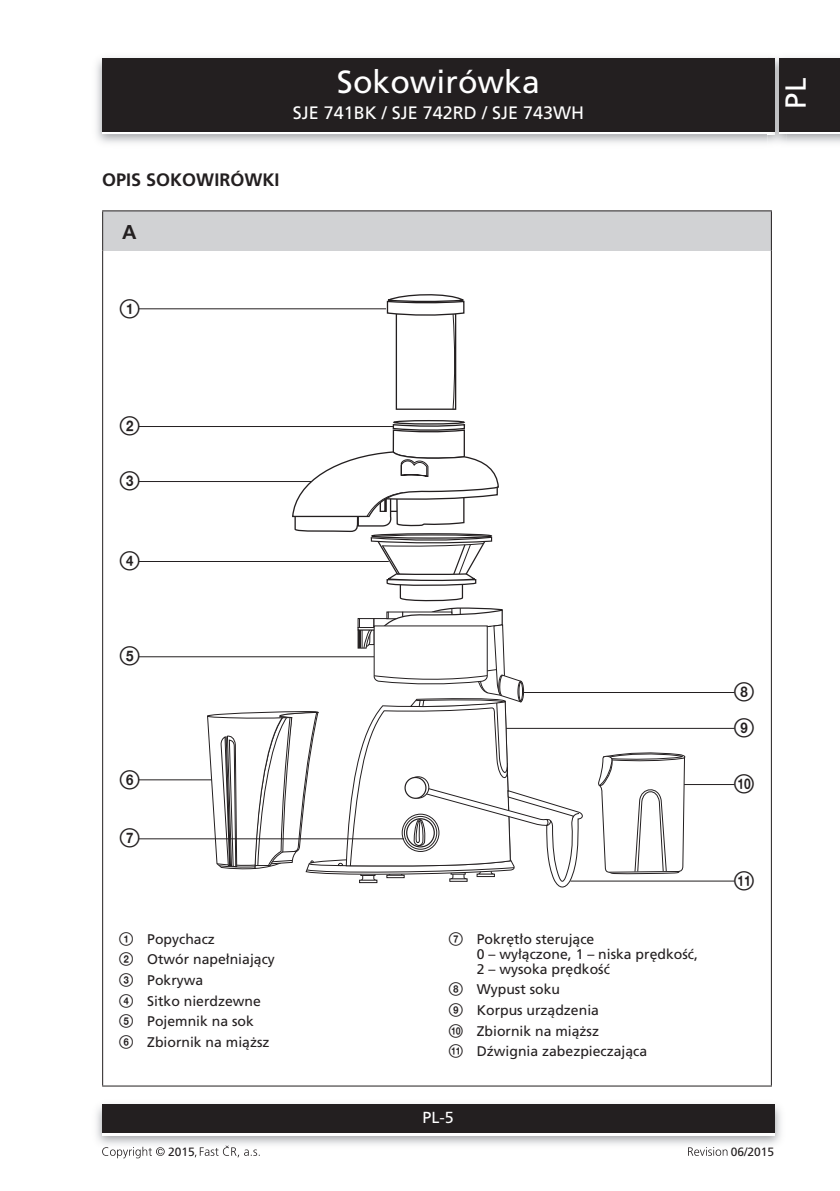
<style>
.page{position:relative;width:840px;height:1191px;background:#fff}
.page>*{position:absolute;margin:0;border:0;box-sizing:border-box;transform-origin:0 0}
.t1{font:32px "Frutiger CE";color:#fff}
.t2{font:29px "Frutiger CE";color:#fff}
.t3{font:20px/35.8px "Zz 3";color:#231f20}
.text_7{font:700 20px "Frutiger CE";color:#231f20}
.t4{font:18px "Frutiger CE";color:#fff}
.titulek_9{font:700 18px "Frutiger CE";color:#231f20}
.t5{font:16px "Frutiger CE";color:#fff}
.t6{font:14px/20.6px "Frutiger CE";color:#231f20}
.t7{font:12px "Frutiger CE";color:#231f20}
.s1{font-family:"Zz 3"}
</style>
<div class="page">
<div style="left:102px;top:61px;width:672px;height:73px;background:linear-gradient(to right,#231f20,#231f20)"></div>
<div style="left:102px;top:58px;width:672px;height:73px;background:#231f20"></div>
<img style="left:96px;top:1104px;width:685px;height:41px">
<div style="left:102px;top:1107px;width:672px;height:28px;background:linear-gradient(to right,#fff,#fff)"></div>
<div style="left:102px;top:1104px;width:672px;height:28px;background:#231f20"></div>
<img style="left:767px;top:55px;width:18px;height:90px">
<svg style="left:767px;top:131px;width:7px;height:3px"></svg>
<img style="left:767px;top:58px;width:7px;height:3px">
<img style="left:767px;top:61px;width:7px;height:70px">
<div style="left:778px;top:61px;width:61px;height:73px;background:linear-gradient(to right,#231f20,#231f20)"></div>
<div style="left:778px;top:58px;width:61px;height:73px;background:#231f20"></div>
<svg style="left:102px;top:1146px;width:63px;height:12px"></svg>
<svg style="left:195px;top:1145px;width:64px;height:12px"></svg>
<svg style="left:688px;top:1147px;width:39px;height:8px"></svg>
<div style="left:103px;top:211px;width:668px;height:39px;background:#d1d2d4"></div>
<hr style="left:102px;top:210px;width:669px;height:1px;background:#231f20">
<hr style="left:102px;top:211px;width:1px;height:39px;background:#231f20">
<hr style="left:770px;top:211px;width:1px;height:39px;background:#231f20">
<hr style="left:102px;top:250px;width:1px;height:835px;background:#231f20">
<hr style="left:770px;top:250px;width:1px;height:835px;background:#231f20">
<hr style="left:102px;top:1085px;width:669px;height:1px;background:#231f20">
<hr style="left:522px;top:692px;width:212px;height:1px;background:#231f20">
<hr style="left:442px;top:728px;width:292px;height:1px;background:#231f20">
<hr style="left:682px;top:784px;width:52px;height:1px;background:#231f20">
<hr style="left:570px;top:880px;width:164px;height:1px;background:#231f20">
<hr style="left:139px;top:481px;width:270px;height:1px;background:#231f20">
<hr style="left:139px;top:561px;width:249px;height:1px;background:#231f20">
<hr style="left:139px;top:656px;width:235px;height:1px;background:#231f20">
<hr style="left:139px;top:779px;width:75px;height:1px;background:#231f20">
<hr style="left:139px;top:426px;width:255px;height:1px;background:#231f20">
<hr style="left:139px;top:308px;width:247px;height:1px;background:#231f20">
<div style="left:393px;top:420px;width:71px;height:4px;border:1px solid #231f20;border-radius:50%"></div>
<svg style="left:598px;top:752px;width:86px;height:122px"></svg>
<svg style="left:382px;top:294px;width:83px;height:115px"></svg>
<svg style="left:207px;top:423px;width:376px;height:464px"></svg>
<hr style="left:139px;top:838px;width:265px;height:1px;background:#231f20">
<h1 class="t1" style="left:337px;top:64px;width:204px">Sokowirówka</h1>
<p class="t4" style="left:292px;top:102px;width:293px">SJE 741BK / SJE 742RD / SJE 743WH</p>
<p class="titulek_9" style="left:102px;top:169px;width:179px">OPIS SOKOWIRÓWKI</p>
<p class="text_7" style="left:122px;top:220px;width:16px">A</p>
<p class="t3" style="left:119px;top:291px;width:23px">1</p>
<h2 class="t2" style="left:778px;top:109px;width:32px;rotate:-90deg">PL</h2>
<p class="t3" style="left:119px;top:408px;width:23px">2</p>
<p class="t3" style="left:119px;top:463px;width:23px">3</p>
<p class="t3" style="left:119px;top:543px;width:23px">4</p>
<p class="t3" style="left:119px;top:638px;width:23px">5</p>
<p class="t3" style="left:119px;top:761px;width:23px">6</p>
<p class="t3" style="left:119px;top:820px;width:23px">7</p>
<p class="t6" style="left:119px;top:928px;width:157px"><span class="s1">1</span> Popychacz<br><span class="s1">2</span> Otwór napełniający<br><span class="s1">3</span> Pokrywa<br><span class="s1">4</span> Sitko nierdzewne<br><span class="s1">5</span> Pojemnik na sok<br><span class="s1">6</span> Zbiornik na miąższ</p>
<p class="t6" style="left:476px;top:931px;width:222px;line-height:15px;text-indent:-28px"><span class="s1">7</span> Pokrętło sterujące<br>0 – wyłączone, 1 – niska prędkość,<br>2 – wysoka prędkość</p>
<p class="t6" style="left:448px;top:979px;width:200px"><span class="s1">8</span> Wypust soku<br><span class="s1">9</span> Korpus urządzenia<br><span class="s1">0</span> Zbiornik na miąższ<br><span class="s1">qa</span> Dźwignia zabezpieczająca</p>
<p class="t5" style="left:422px;top:1108px;width:33px">PL-5</p>
<p class="t3" style="left:733px;top:674px;width:23px">8<br>9</p>
<p class="t3" style="left:733px;top:766px;width:23px">0</p>
<p class="t3" style="left:733px;top:862px;width:23px">qa</p>
<p class="t7" style="left:168px;top:1144px;width:28px">2015</p>
<p class="t7" style="left:730px;top:1144px;width:45px">06/2015</p>
</div>
